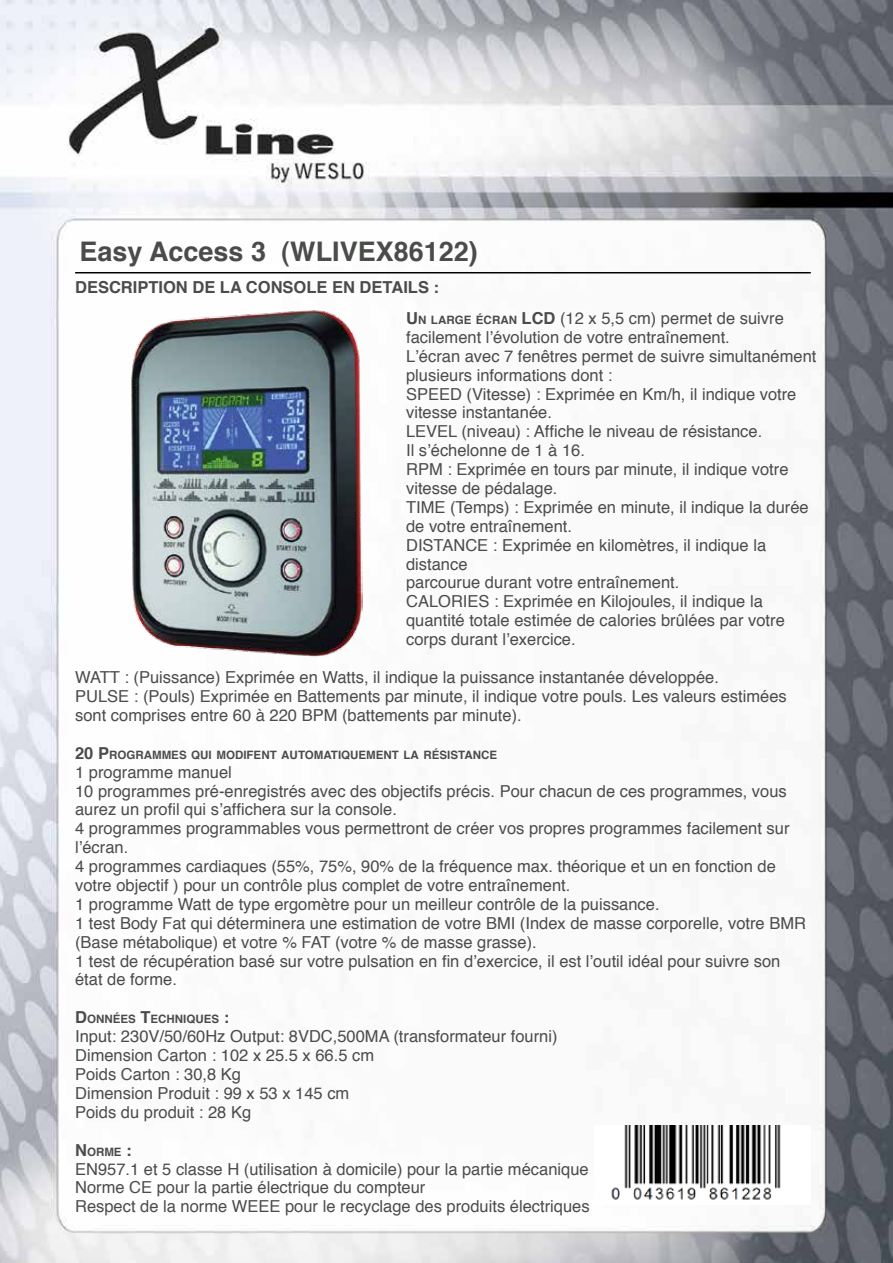
<style>
.page{position:relative;width:893px;height:1263px;background:#fff}
.page>*{position:absolute;margin:0;border:0;box-sizing:border-box;transform-origin:0 0}
.t1{font:700 27px "Helvetica";color:#4a4c4a}
.t2{font:16.5px/18.9px "Helvetica";color:#4a4c4a}
.t3{font:700 16.5px "Helvetica";color:#4a4c4a}
.t4{font:700 11.55px "Helvetica";color:#4a4c4a}
.s1{font-style:inherit}
.s2{font-size:16.5px}
</style>
<div class="page">
<img style="left:0;top:0;width:893px;height:1263px">
<hr style="left:75px;top:272px;width:736px;height:1px;background:#000">
<img style="left:130px;top:308px;width:232px;height:349px">
<img style="left:595px;top:1125px;width:216px;height:79px">
<h1 class="t1" style="left:80px;top:229px;width:400px"><span class="s1">EASY ACCESS 3</span> (WLIVEX86122)</h1>
<p class="t3" style="left:75px;top:274px;width:184px">DESCRIPTION DE LA CONSO</p>
<p class="t3" style="left:306px;top:274px;width:134px">LE EN DETAILS :</p>
<p class="t4" style="left:406px;top:311px;width:128px"><span class="s2">U</span> N LARGE ÉCRAN <span class="s2">LCD</span></p>
<p class="t2" style="left:406px;top:309px;width:412px;text-indent:154px">(12 x 5,5 cm) permet de suivre facilement l’évolution de votre entraînement.<br>L’écran avec 7 fenêtres permet de suivre simultanément plusieurs informations dont :<br>SPEED (Vitesse) : Exprimée en Km/h, il indique votre vitesse instantanée.<br>LEVEL (niveau) : Affiche le niveau de résistance.<br>Il s’échelonne de 1 à 16.<br>RPM : Exprimée en tours par minute, il indique votre vitesse de pédalage.<br>TIME (Temps) : Exprimée en minute, il indique la durée de votre entraînement.<br>DISTANCE : Exprimée en kilomètres, il indique la distance<br>parcourue durant votre entraînement.<br>CALORIES : Exprimée en Kilojoules, il indique la quantité totale estimée de calories brûlées par votre corps durant l’exercice.</p>
<p class="t2" style="left:75px;top:668px;width:713px">WATT : (Puissance) Exprimée en Watts, il indique la puissance instantanée développée.<br>PULSE : (Pouls) Exprimée en Battements par minute, il indique votre pouls. Les valeurs estimées sont comprises entre 60 à 220 BPM (battements par minute).</p>
<p class="t4" style="left:75px;top:745px;width:423px"><span class="s2">20 P</span>ROGRAMMES QUI MODIFENT AUTOMATIQUEMENT LA RÉSISTANCE</p>
<p class="t2" style="left:75px;top:763px;width:732px">1 programme manuel<br>10 programmes pré-enregistrés avec des objectifs précis. Pour chacun de ces programmes, vous aurez un profil qui s’affichera sur la console.<br>4 programmes programmables vous permettront de créer vos propres programmes facilement sur l’écran.<br>4 programmes cardiaques (55%, 75%, 90% de la fréquence max. théorique et un en fonction de votre objectif ) pour un contrôle plus complet de votre entraînement.<br>1 programme Watt de type ergomètre pour un meilleur contrôle de la puissance.<br>1 test Body Fat qui déterminera une estimation de votre BMI (Index de masse corporelle, votre BMR (Base métabolique) et votre % FAT (votre % de masse grasse).<br>1 test de récupération basé sur votre pulsation en fin d’exercice, il est l’outil idéal pour suivre son état de forme.</p>
<p class="t4" style="left:75px;top:1010px;width:156px"><span class="s2">D</span>ONNÉES <span class="s2">T</span>ECHNIQUES <span class="s2">:</span></p>
<p class="t2" style="left:75px;top:1027px;width:484px">Input: 230V/50/60Hz Output: 8VDC,500MA (transformateur fourni)<br>Dimension Carton : 102 x 25.5 x 66.5 cm<br>Poids Carton : 30,8 Kg<br>Dimension Produit : 99 x 53 x 145 cm<br>Poids du produit : 28 Kg</p>
<p class="t4" style="left:75px;top:1142px;width:58px"><span class="s2">N</span>ORME <span class="s2">:</span></p>
<p class="t2" style="left:75px;top:1160px;width:516px">EN957.1 et 5 classe H (utilisation à domicile) pour la partie mécanique<br>Norme CE pour la partie électrique du compteur<br>Respect de la norme WEEE pour le recyclage des produits électriques</p>
</div>
